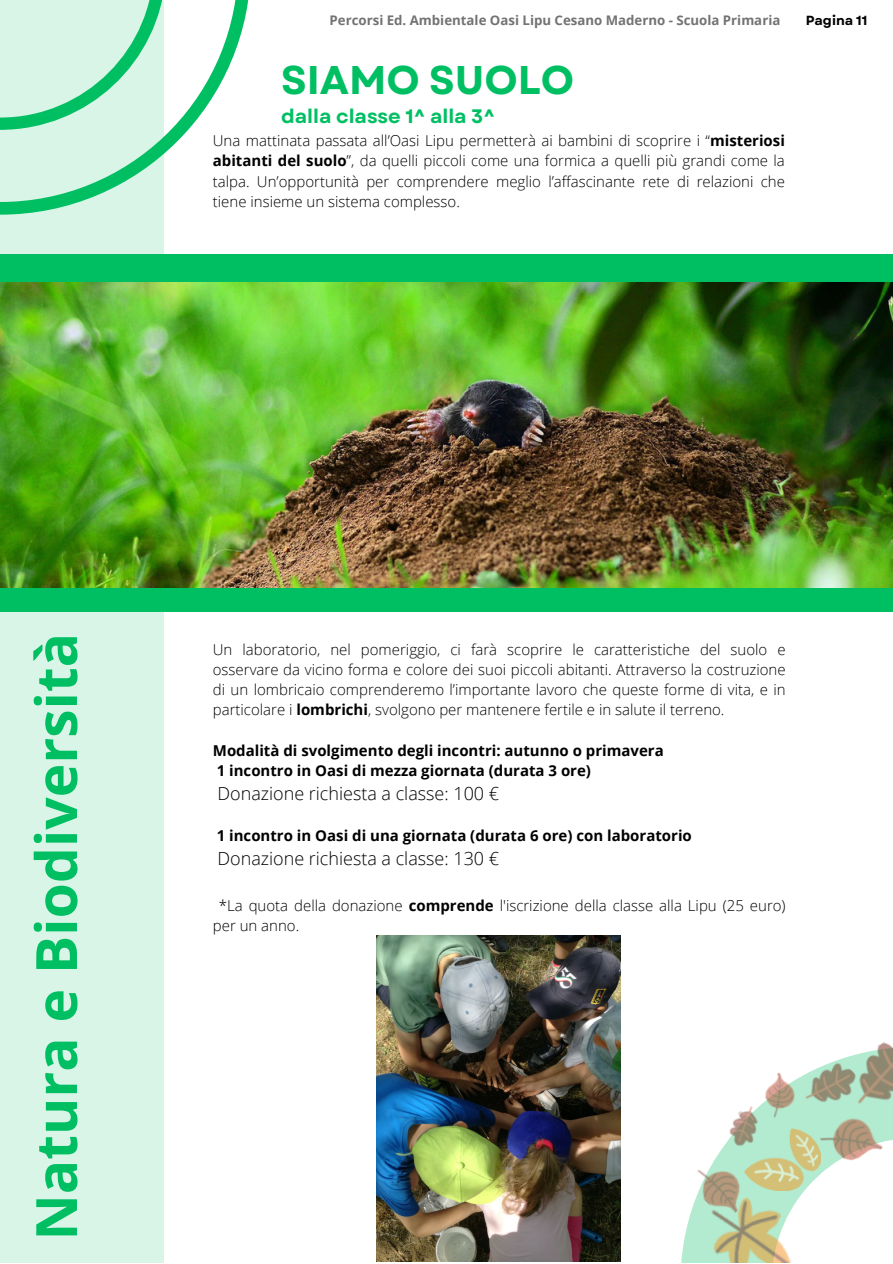
<style>
.page{position:relative;width:893px;height:1264px;background:#fff}
.page>*{position:absolute;margin:0;border:0;box-sizing:border-box;transform-origin:0 0}
.t1{font:700 57px "Open Sans";color:#00bf63}
.t2{font:700 40.05px "Garet";color:#00bf63}
.t3{font:700 19.5px "Garet";color:#00bf63}
.t4{font:300 18px "Open Sans";color:#000}
.t5{font:300 15px/20.2px "Open Sans";color:#000;text-align:justify}
.t6{font:700 15px "Open Sans";color:#000}
.t7{font:700 13.2px "Open Sans";color:#737373}
.t8{font:700 13.2px "Garet";color:#000}
.s1{font-weight:700}
</style>
<div class="page">
<div style="left:0;top:0;width:164px;height:1262px;background:#d9f5e7"></div>
<img style="left:0;top:282px;width:892px;height:306px">
<svg style="left:0;top:0;width:249px;height:215px"></svg>
<div style="left:0;top:588px;width:892px;height:24px;background:#00bf63"></div>
<div style="left:0;top:254px;width:892px;height:28px;background:#00bf63"></div>
<svg style="left:587px;top:1221px;width:116px;height:41px"></svg>
<img style="left:703px;top:1221px;width:88px;height:41px">
<img style="left:688px;top:1072px;width:135px;height:149px">
<img style="left:744px;top:1128px;width:76px;height:62px">
<img style="left:794px;top:1042px;width:98px;height:130px">
<img style="left:377px;top:935px;width:244px;height:326px">
<p class="t7" style="left:329px;top:11px;width:452px">Percorsi Ed. Ambientale Oasi Lipu Cesano Maderno - Scuola Primaria</p>
<p class="t8" style="left:805px;top:11px;width:63px">Pagina 11</p>
<p class="t2" style="left:281px;top:51px;width:294px">SIAMO SUOLO</p>
<p class="t3" style="left:281px;top:103px;width:215px">dalla classe 1^ alla 3^</p>
<p class="t5" style="left:213px;top:130px;width:573px">Una mattinata passata all’Oasi Lipu permetterà ai bambini di scoprire i “<span class="s1">misteriosi abitanti del suolo</span>”, da quelli piccoli come una formica a quelli più grandi come la talpa. Un’opportunità per comprendere meglio l’affascinante rete di relazioni che tiene insieme un sistema complesso.</p>
<p class="t1" style="left:16px;top:1240px;width:609px;rotate:-90deg">Natura e Biodiversità</p>
<p class="t5" style="left:213px;top:638px;width:574px">Un laboratorio, nel pomeriggio, ci farà scoprire le caratteristiche del suolo e osservare da vicino forma e colore dei suoi piccoli abitanti. Attraverso la costruzione di un lombricaio comprenderemo l’importante lavoro che queste forme di vita, e in particolare i <span class="s1">lombrichi</span>, svolgono per mantenere fertile e in salute il terreno.</p>
<p class="t6" style="left:213px;top:740px;width:452px">Modalità di svolgimento degli incontri: autunno o primavera</p>
<p class="t6" style="left:217px;top:760px;width:376px">1 incontro in Oasi di mezza giornata (durata 3 ore)</p>
<p class="t4" style="left:217px;top:780px;width:283px">Donazione richiesta a classe: 100 €</p>
<p class="t6" style="left:217px;top:825px;width:476px">1 incontro in Oasi di una giornata (durata 6 ore) con laboratorio</p>
<p class="t4" style="left:217px;top:845px;width:283px">Donazione richiesta a classe: 130 €</p>
<p class="t5" style="left:213px;top:895px;width:574px;text-indent:6px">*La quota della donazione <span class="s1">comprende</span> l'iscrizione della classe alla Lipu (25 euro) per un anno.</p>
</div>
